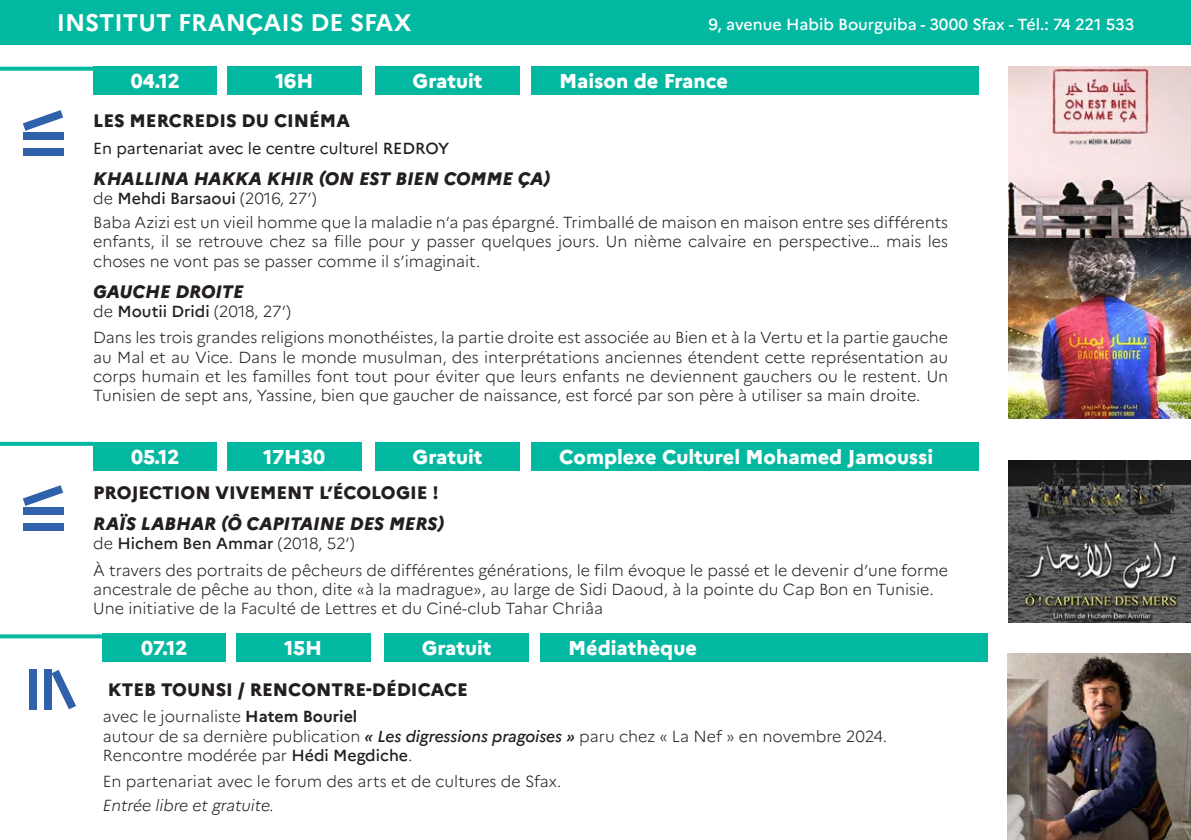
<style>
.page{position:relative;width:1191px;height:840px;background:#fff}
.page>*{position:absolute;margin:0;border:0;box-sizing:border-box;transform-origin:0 0}
.t1{font:700 24px "Marianne";color:#fff}
.Style_de_paragraphe{font:800 20px "Marianne";color:#fff}
.t2{font:800 18px "Marianne";color:#231f20}
.t3{font:italic 800 18px "Marianne";color:#231f20}
.t4{font:300 16px/19.2px "Marianne";color:#231f20;text-align:justify}
.t5{font:500 16px "Marianne";color:#231f20}
.t6{font:500 16px "Marianne";color:#fff}
.t7{font:16px "Marianne";color:#231f20}
.t8{font:italic 300 16px "Marianne";color:#231f20}
.s1{font-weight:500}
.s2{font-weight:300}
.s3{font-weight:700}
.s4{font-weight:500;font-style:italic}
</style>
<div class="page">
<div style="left:0;top:0;width:1191px;height:44px;background:#03b8a1"></div>
<div style="left:93px;top:67px;width:124px;height:28px;background:#03b8a1"></div>
<div style="left:375px;top:67px;width:145px;height:28px;background:#03b8a1"></div>
<div style="left:531px;top:67px;width:447px;height:28px;background:#03b8a1"></div>
<div style="left:227px;top:67px;width:134px;height:28px;background:#03b8a1"></div>
<svg style="left:0;top:67px;width:93px;height:4px"></svg>
<div style="left:23px;top:148px;width:40px;height:7px;background:#3061ab"></div>
<div style="left:23px;top:132px;width:40px;height:8px;background:#3061ab"></div>
<svg style="left:23px;top:110px;width:40px;height:21px"></svg>
<img style="left:1008px;top:67px;width:183px;height:171px">
<img style="left:1008px;top:238px;width:183px;height:180px">
<div style="left:93px;top:441px;width:124px;height:29px;background:#03b8a1"></div>
<div style="left:375px;top:441px;width:145px;height:29px;background:#03b8a1"></div>
<div style="left:531px;top:441px;width:447px;height:29px;background:#03b8a1"></div>
<div style="left:227px;top:441px;width:134px;height:29px;background:#03b8a1"></div>
<svg style="left:0;top:441px;width:94px;height:4px"></svg>
<div style="left:23px;top:522px;width:40px;height:8px;background:#3061ab"></div>
<div style="left:23px;top:507px;width:40px;height:8px;background:#3061ab"></div>
<svg style="left:23px;top:485px;width:40px;height:20px"></svg>
<img style="left:1008px;top:460px;width:183px;height:162px">
<div style="left:102px;top:633px;width:124px;height:28px;background:#03b8a1"></div>
<div style="left:384px;top:633px;width:145px;height:28px;background:#03b8a1"></div>
<div style="left:540px;top:633px;width:447px;height:28px;background:#03b8a1"></div>
<div style="left:236px;top:633px;width:134px;height:28px;background:#03b8a1"></div>
<svg style="left:0;top:634px;width:102px;height:4px"></svg>
<div style="left:29px;top:669px;width:7px;height:40px;background:#3061ab"></div>
<div style="left:44px;top:669px;width:8px;height:40px;background:#3061ab"></div>
<svg style="left:52px;top:670px;width:24px;height:39px"></svg>
<img style="left:1007px;top:653px;width:184px;height:186px">
<p class="t1" style="left:57px;top:4px;width:356px">INSTITUT FRANÇAIS DE SFAX</p>
<p class="t6" style="left:708px;top:12px;width:427px">9, avenue Habib Bourguiba - 3000 Sfax - Tél.: 74 221 533</p>
<p class="Style_de_paragraphe" style="left:131px;top:66px;width:51px">04.12</p>
<p class="Style_de_paragraphe" style="left:275px;top:66px;width:40px">16H</p>
<p class="Style_de_paragraphe" style="left:413px;top:66px;width:71px">Gratuit</p>
<p class="Style_de_paragraphe" style="left:559px;top:66px;width:170px">Maison de France</p>
<p class="t2" style="left:93px;top:107px;width:258px">LES MERCREDIS DU CINÉMA</p>
<p class="t7" style="left:93px;top:135px;width:357px">En partenariat avec le centre culturel <span class="s1">REDROY</span></p>
<p class="t3" style="left:93px;top:164px;width:459px">KHALLINA HAKKA KHIR (ON EST BIEN COMME ÇA(</p>
<p class="t5" style="left:93px;top:186px;width:225px"><span class="s2">de</span> Mehdi Barsaoui <span class="s2">)2016, 27 (‘</span></p>
<p class="t4" style="left:93px;top:211px;width:856px">Baba Azizi est un vieil homme que la maladie n a’ pas épargné. Trimballé de maison en maison entre ses différents enfants, il se retrouve chez sa fille pour y passer quelques jours. Un nième calvaire en perspective… mais les choses ne vont pas se passer comme ’si l imaginait.</p>
<p class="t3" style="left:93px;top:277px;width:152px">GAUCHE DROITE</p>
<p class="t4" style="left:93px;top:300px;width:199px">de <span class="s1">Moutii Dridi</span> )2018, 27 (‘</p>
<p class="t4" style="left:93px;top:326px;width:856px">Dans les trois grandes religions monothéistes la, partie droite est associée au Bien et laà Vertu et la partie gauche au Mal et au Vice. Dans le monde musulman, des interprétations anciennes étendent cette représentation au corps humain et les familles font tout pour éviter que leurs enfants ne deviennent gauchers ou le restent. Un Tunisien de sept ans, Yassine, bien que gaucher de naissance, est forcé par son père à utiliser sa main droite.</p>
<p class="Style_de_paragraphe" style="left:131px;top:440px;width:50px">05.12</p>
<p class="Style_de_paragraphe" style="left:263px;top:440px;width:63px">17H30</p>
<p class="Style_de_paragraphe" style="left:413px;top:440px;width:71px">Gratuit</p>
<p class="Style_de_paragraphe" style="left:559px;top:440px;width:375px">Complexe Culturel Mohamed Jamoussi</p>
<p class="t2" style="left:93px;top:478px;width:347px">PROJECTION VIVEMENT ’L ÉCOLOGIE !</p>
<p class="t3" style="left:93px;top:509px;width:352px">RAÏS LABHAR (Ô CAPITAINE DES MERS(</p>
<p class="t5" style="left:93px;top:531px;width:263px"><span class="s2">de</span> Hichem Ben Ammar <span class="s2">)2018, 52 (‘</span></p>
<p class="t4" style="left:93px;top:559px;width:856px">À travers des portraits de pêcheurs de différentes générations le, film évoque le passé et le devenir d’une forme ancestrale de pêche au thon, dite « laà madrague ,» au large de Sidi Daoud laà, pointe du Cap Bon en Tunisie.</p>
<p class="t4" style="left:93px;top:597px;width:511px">Une initiative de la Faculté de Lettres et du Ciné-club Tahar Chriâa</p>
<p class="Style_de_paragraphe" style="left:141px;top:632px;width:48px">07.12</p>
<p class="Style_de_paragraphe" style="left:284px;top:632px;width:39px">15H</p>
<p class="Style_de_paragraphe" style="left:422px;top:632px;width:71px">Gratuit</p>
<p class="Style_de_paragraphe" style="left:568px;top:632px;width:130px">Médiathèque</p>
<p class="t2" style="left:108px;top:675px;width:361px">KTEB TOUNSI / RENCONTRE-DÉDICACE</p>
<p class="t4" style="left:103px;top:705px;width:256px">avec le journaliste <span class="s3">Hatem Bouriel</span></p>
<p class="t4" style="left:103px;top:724px;width:785px">autour de sa dernière publication <span class="s4">« Les digressions pragoises »</span> paru chez « La Nef » en novembre 2024.</p>
<p class="t4" style="left:103px;top:743px;width:311px">Rencontre modérée par <span class="s1">Hédi Megdiche</span>.</p>
<p class="t4" style="left:103px;top:770px;width:460px">En partenariat avec le forum des arts et de cultures de Sfax.</p>
<p class="t8" style="left:103px;top:792px;width:173px">Entrée libre et gratuite.</p>
</div>
